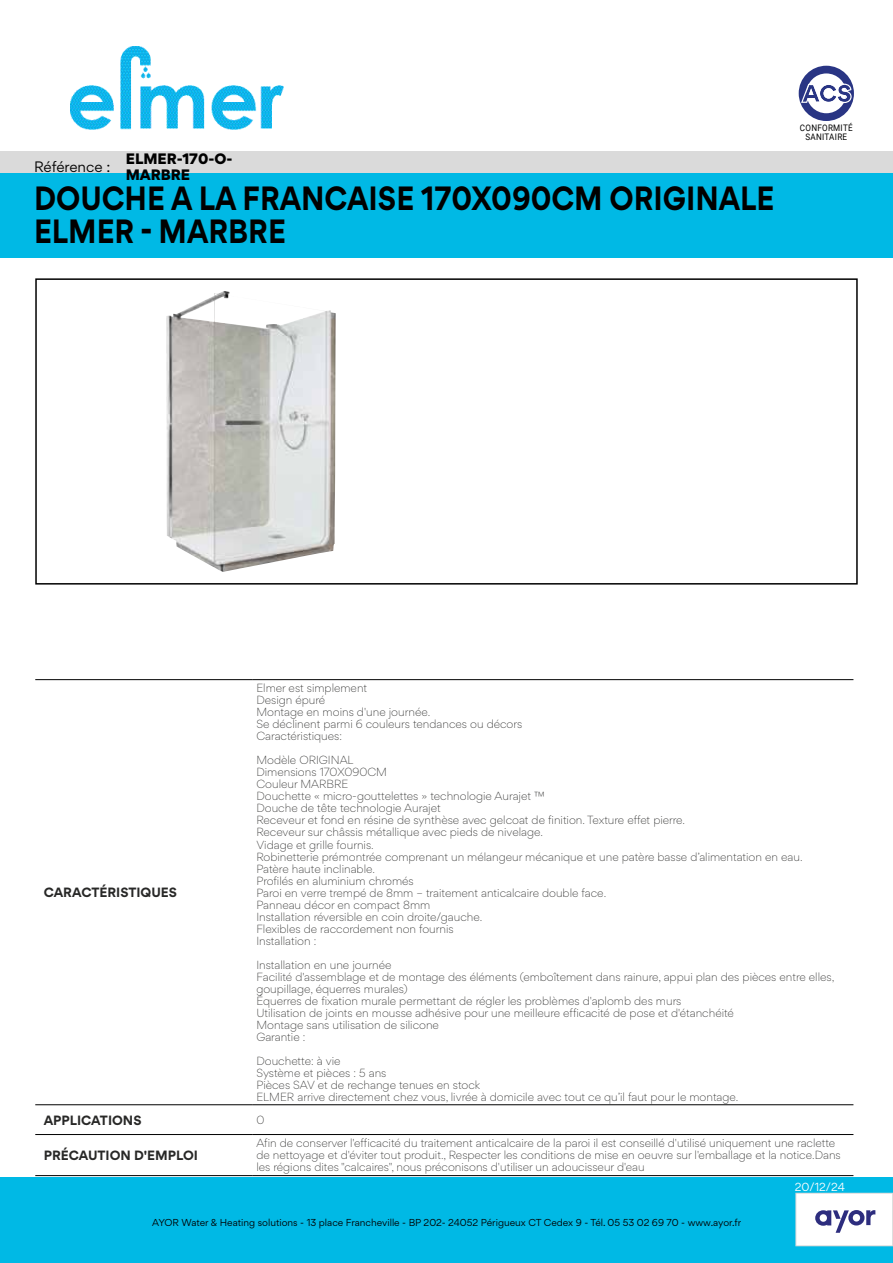
<style>
.page{position:relative;width:893px;height:1263px;background:#fff}
.page>*{position:absolute;margin:0;border:0;box-sizing:border-box;transform-origin:0 0}
.t1{font:700 30px/33px "Gordita";color:#000;scale:.9 1}
.t2{font:900 13.5px/16.2px "Gordita";color:#000}
.t3{font:13.5px "Gordita";letter-spacing:-.005em;color:#000}
.t4{font:700 12px "Gordita";color:#282827}
.t5{font:300 10.5px/12px "Gordita";color:#282827}
.t6{font:10.5px "Gordita";color:#fff}
.t7{font:9px "Gordita";color:#000}
.t8{font:9px/9px "Roboto";letter-spacing:.035em;color:#000;text-align:center;scale:.9 1}
</style>
<div class="page">
<div style="left:0;top:172px;width:893px;height:85px;background:#00b9e5"></div>
<div style="left:0;top:1178px;width:893px;height:85px;background:#00b9e5"></div>
<div style="left:796px;top:1193px;width:97px;height:53px;background:#fff"></div>
<div style="left:795px;top:1193px;width:98px;height:53px;border:1px solid #dadada"></div>
<img style="left:166px;top:291px;width:170px;height:281px">
<hr style="left:35px;top:679px;width:217px;height:1px;background:#000">
<hr style="left:252px;top:679px;width:601px;height:1px;background:#000">
<hr style="left:35px;top:1104px;width:217px;height:1px;background:#000">
<hr style="left:252px;top:1104px;width:601px;height:1px;background:#000">
<hr style="left:35px;top:1134px;width:217px;height:1px;background:#000">
<hr style="left:252px;top:1134px;width:601px;height:1px;background:#000">
<hr style="left:35px;top:1175px;width:217px;height:1px;background:#000">
<hr style="left:252px;top:1175px;width:601px;height:1px;background:#000">
<div style="left:799px;top:66px;width:55px;height:55px;background:#293584;border-radius:50%"></div>
<div style="left:806px;top:73px;width:40px;height:40px;background:#fff;border-radius:50%"></div>
<svg style="left:801px;top:84px;width:51px;height:19px"></svg>
<div style="left:35px;top:278px;width:823px;height:307px;border:2px solid #000"></div>
<svg style="left:815px;top:1210px;width:60px;height:23px"></svg>
<img style="left:70px;top:47px;width:213px;height:82px">
<div style="left:0;top:151px;width:893px;height:21px;background:#dadada"></div>
<p class="t3" style="left:34px;top:156px;width:78px">Référence :</p>
<p class="t2" style="left:126px;top:150px;width:108px">ELMER-170-O-<br>MARBRE</p>
<h1 class="t1" style="left:34px;top:182px;width:824px">DOUCHE A LA FRANCAISE 170X090CM ORIGINALE<br>ELMER - MARBRE</h1>
<p class="t8" style="left:800px;top:122px;width:60px">CONFORMITÉ<br>SANITAIRE</p>
<p class="t4" style="left:44px;top:883px;width:135px">CARACTÉRISTIQUES</p>
<p class="t5" style="left:256px;top:682px;width:267px">Elmer est simplement<br>Design épuré<br>Montage en moins d'une journée.<br>Se déclinent parmi 6 couleurs tendances ou décors<br>Caractéristiques:</p>
<p class="t5" style="left:256px;top:754px;width:548px">Modèle ORIGINAL<br>Dimensions 170X090CM<br>Couleur MARBRE<br>Douchette « micro-gouttelettes » technologie Aurajet ™<br>Douche de tête technologie Aurajet<br>Receveur et fond en résine de synthèse avec gelcoat de finition. Texture effet pierre.<br>Receveur sur châssis métallique avec pieds de nivelage.<br>Vidage et grille fournis.<br>Robinetterie prémontrée comprenant un mélangeur mécanique et une patère basse d’alimentation en eau.<br>Patère haute inclinable.<br>Profilés en aluminium chromés<br>Paroi en verre trempé de 8mm – traitement anticalcaire double face.<br>Panneau décor en compact 8mm<br>Installation réversible en coin droite/gauche.<br>Flexibles de raccordement non fournis<br>Installation :</p>
<p class="t5" style="left:256px;top:958px;width:580px">Installation en une journée<br>Facilité d'assemblage et de montage des éléments (emboîtement dans rainure, appui plan des pièces entre elles, goupillage, équerres murales)<br>Équerres de fixation murale permettant de régler les problèmes d'aplomb des murs<br>Utilisation de joints en mousse adhésive pour une meilleure efficacité de pose et d'étanchéité<br>Montage sans utilisation de silicone<br>Garantie :</p>
<p class="t5" style="left:256px;top:1054px;width:484px">Douchette: à vie<br>Système et pièces : 5 ans<br>Pièces SAV et de rechange tenues en stock<br>ELMER arrive directement chez vous, livrée à domicile avec tout ce qu’il faut pour le montage.</p>
<p class="t4" style="left:44px;top:1110px;width:99px">APPLICATIONS</p>
<p class="t5" style="left:256px;top:1113px;width:10px">0</p>
<p class="t4" style="left:44px;top:1146px;width:156px">PRÉCAUTION D'EMPLOI</p>
<p class="t5" style="left:256px;top:1137px;width:586px">Afin de conserver l'efficacité du traitement anticalcaire de la paroi il est conseillé d'utilisé uniquement une raclette de nettoyage et d'éviter tout produit., Respecter les conditions de mise en oeuvre sur l'emballage et la notice.Dans les régions dites "calcaires", nous préconisons d'utiliser un adoucisseur d'eau</p>
<p class="t7" style="left:152px;top:1216px;width:590px">AYOR Water &amp; Heating solutions - 13 place Francheville - BP 202- 24052 Périgueux CT Cedex 9 - Tél. 05 53 02 69 70 - www.ayor.fr</p>
<p class="t6" style="left:795px;top:1179px;width:52px">20/12/24</p>
</div>
